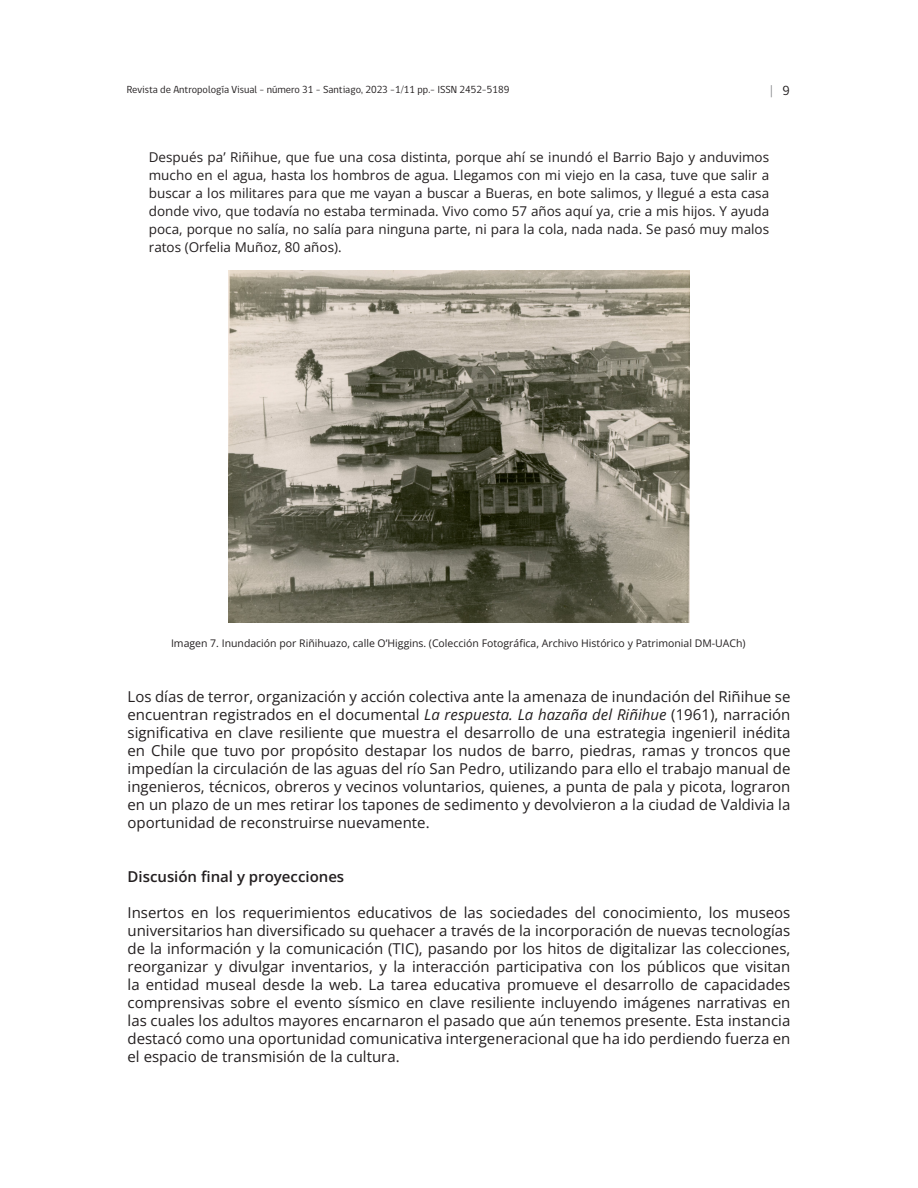
<style>
.page{position:relative;width:918px;height:1188px;background:#fff}
.page>*{position:absolute;margin:0;border:0;box-sizing:border-box;transform-origin:0 0}
.parraforav{font:15px/18px "Open Sans";color:#231f20;text-align:justify}
.subtitrav1{font:600 15px "Open Sans";color:#231f20}
.citasrav{font:13.5px/18px "Open Sans";color:#231f20;text-align:justify}
.t1{font:13.5px "gob CL";color:#808285}
.piesfotorav{font:10.5px "Open Sans";color:#231f20}
.t2{font:10.5px "gob CL";color:#231f20}
.s1{color:#231f20}
.s2{font-style:italic}
</style>
<div class="page">
<img style="left:229px;top:270px;width:460px;height:353px">
<p class="t2" style="left:127px;top:82px;width:384px">Revista de Antropología Visual - número 31 - Santiago, 2023 -1/11 pp.- ISSN 2452-5189</p>
<p class="t1" style="left:770px;top:82px;width:22px">| <span class="s1">9</span></p>
<p class="citasrav" style="left:149px;top:148px;width:622px">Después pa’ Riñihue, que fue una cosa distinta, porque ahí se inundó el Barrio Bajo y anduvimos mucho en el agua, hasta los hombros de agua. Llegamos con mi viejo en la casa, tuve que salir a buscar a los militares para que me vayan a buscar a Bueras, en bote salimos, y llegué a esta casa donde vivo, que todavía no estaba terminada. Vivo como 57 años aquí ya, crie a mis hijos. Y ayuda poca, porque no salía, no salía para ninguna parte, ni para la cola, nada nada. Se pasó muy malos ratos (Orfelia Muñoz, 80 años).</p>
<p class="piesfotorav" style="left:171px;top:636px;width:576px">Imagen 7. Inundación por Riñihuazo, calle O’Higgins. (Colección Fotográfica, Archivo Histórico y Patrimonial DM-UACh)</p>
<p class="parraforav" style="left:128px;top:687px;width:664px">Los días de terror, organización y acción colectiva ante la amenaza de inundación del Riñihue se encuentran registrados en el documental <span class="s2">La respuesta. La hazaña del Riñihue</span> (1961), narración significativa en clave resiliente que muestra el desarrollo de una estrategia ingenieril inédita en Chile que tuvo por propósito destapar los nudos de barro, piedras, ramas y troncos que impedían la circulación de las aguas del río San Pedro, utilizando para ello el trabajo manual de ingenieros, técnicos, obreros y vecinos voluntarios, quienes, a punta de pala y picota, lograron en un plazo de un mes retirar los tapones de sedimento y devolvieron a la ciudad de Valdivia la oportunidad de reconstruirse nuevamente.</p>
<p class="subtitrav1" style="left:128px;top:866px;width:218px">Discusión final y proyecciones</p>
<p class="parraforav" style="left:128px;top:903px;width:664px">Insertos en los requerimientos educativos de las sociedades del conocimiento, los museos universitarios han diversificado su quehacer a través de la incorporación de nuevas tecnologías de la información y la comunicación (TIC), pasando por los hitos de digitalizar las colecciones, reorganizar y divulgar inventarios, y la interacción participativa con los públicos que visitan la entidad museal desde la web. La tarea educativa promueve el desarrollo de capacidades comprensivas sobre el evento sísmico en clave resiliente incluyendo imágenes narrativas en las cuales los adultos mayores encarnaron el pasado que aún tenemos presente. Esta instancia destacó como una oportunidad comunicativa intergeneracional que ha ido perdiendo fuerza en el espacio de transmisión de la cultura.</p>
</div>
